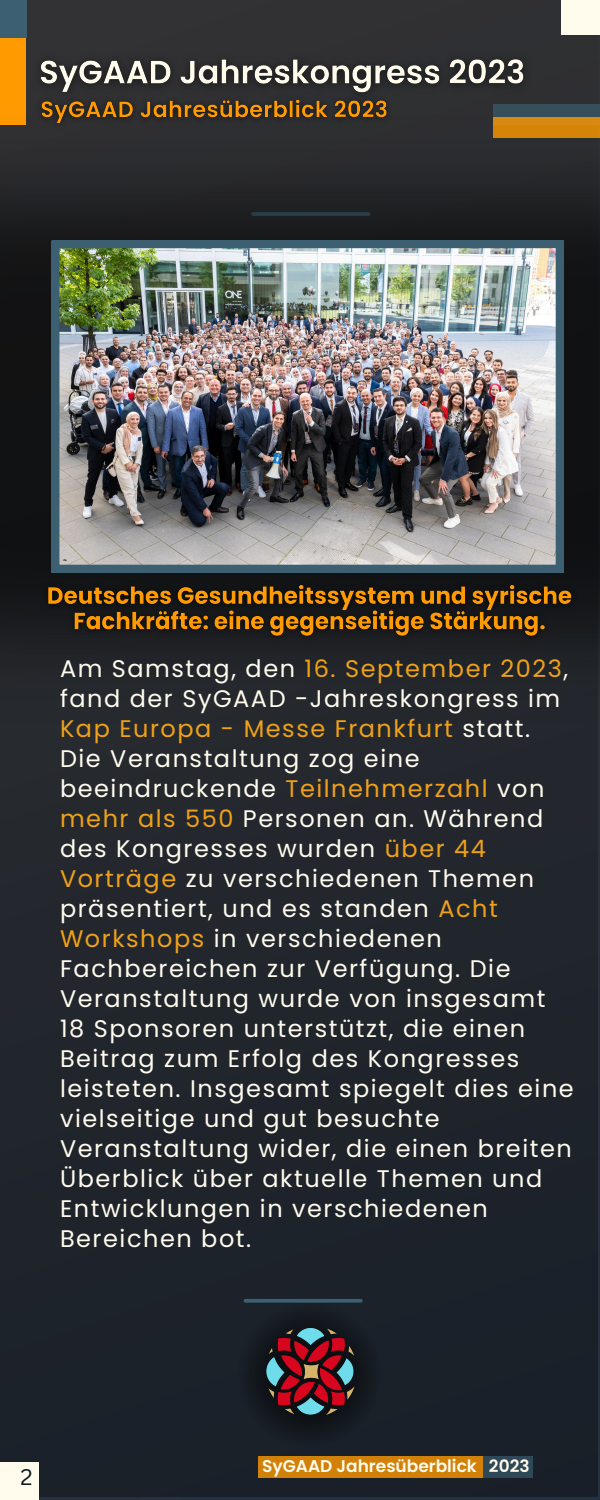
<style>
.page{position:relative;width:600px;height:1500px;background:#fff}
.page>*{position:absolute;margin:0;border:0;box-sizing:border-box;transform-origin:0 0}
.t1{font:24px/30px "Poppins";letter-spacing:.065em;color:#fffbed}
.t2{font:22px "Canva Sans";color:#0c1921}
.t3{font:600 17px "Poppins";color:#fffbed}
.s1{color:#efa118}
</style>
<div class="page">
<div style="left:0;top:0;width:597px;height:1496px;background:#20252c"></div>
<div style="left:0;top:0;width:26px;height:124px;background:#ff9a00"></div>
<div style="left:0;top:0;width:27px;height:38px;background:#3c5f72"></div>
<div style="left:561px;top:0;width:39px;height:34px;background:#fffbed"></div>
<div style="left:0;top:1463px;width:38px;height:37px;background:#fffbed"></div>
<img style="left:0;top:116px;width:600px;height:607px">
<img style="left:52px;top:241px;width:511px;height:331px">
<img style="left:37px;top:576px;width:545px;height:71px">
<div style="left:237px;top:1302px;width:144px;height:144px;background:#161b22;border-radius:50%"></div>
<img style="left:265px;top:1328px;width:91px;height:89px">
<svg style="left:245px;top:1299px;width:116px;height:4px"></svg>
<div style="left:483px;top:1456px;width:49px;height:22px;background:#2f4857"></div>
<div style="left:259px;top:1456px;width:224px;height:22px;background:#d18108"></div>
<img style="left:31px;top:108px;width:368px;height:26px">
<img style="left:27px;top:45px;width:511px;height:63px">
<div style="left:493px;top:104px;width:107px;height:21px;background:#374e5b"></div>
<div style="left:493px;top:117px;width:107px;height:21px;background:#d58409"></div>
<p class="t1" style="left:60px;top:654px;width:515px">Am Samstag, den <span class="s1">16. September 2023</span>, fand der SyGAAD -Jahreskongress im <span class="s1">Kap Europa - Messe Frankfurt</span> statt.<br>Die Veranstaltung zog eine beeindruckende <span class="s1">Teilnehmerzahl</span> von <span class="s1">mehr als 550</span> Personen an. Während des Kongresses wurden <span class="s1">über 44<br>Vorträge</span> zu verschiedenen Themen präsentiert, und es standen <span class="s1">Acht Workshops</span> in verschiedenen Fachbereichen zur Verfügung. Die Veranstaltung wurde von insgesamt 18 Sponsoren unterstützt, die einen Beitrag zum Erfolg des Kongresses leisteten. Insgesamt spiegelt dies eine vielseitige und gut besuchte Veranstaltung wider, die einen breiten Überblick über aktuelle Themen und Entwicklungen in verschiedenen Bereichen bot.</p>
<p class="t2" style="left:21px;top:1462px;width:14px">2</p>
<p class="t3" style="left:262px;top:1454px;width:269px">SyGAAD Jahresüberblick 2023</p>
</div>
